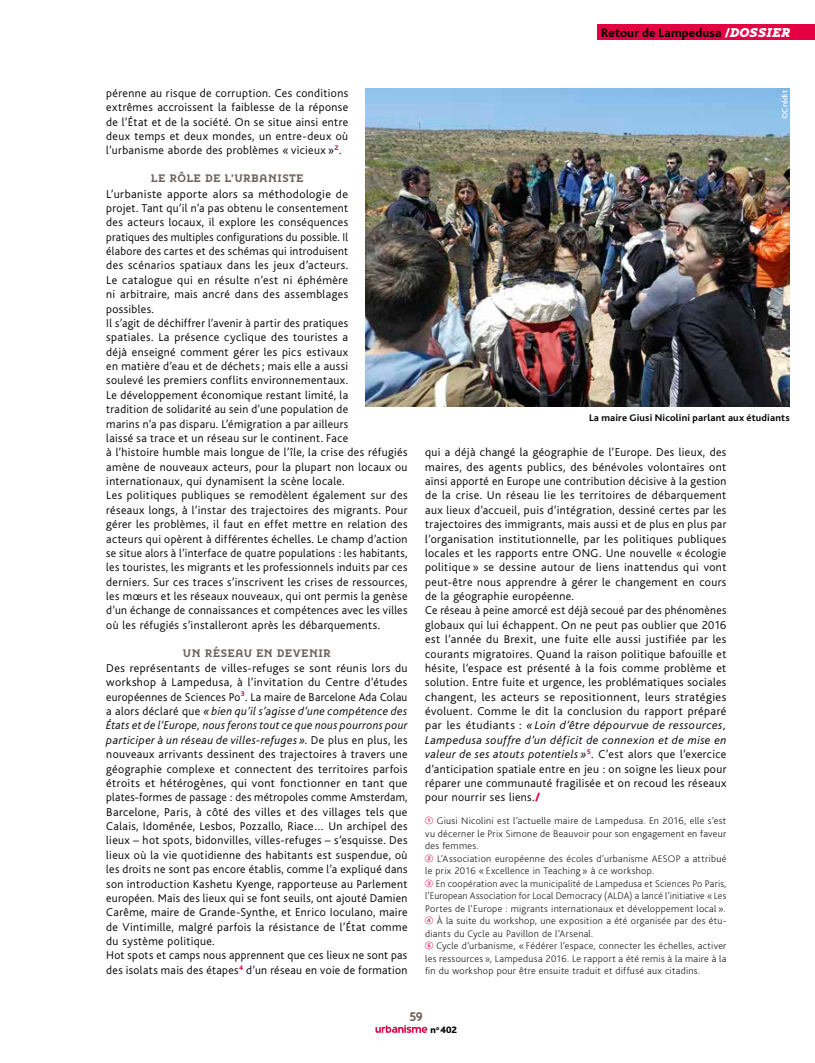
<style>
.page{position:relative;width:815px;height:1063px;background:#fff}
.page>*{position:absolute;margin:0;border:0;box-sizing:border-box;transform-origin:0 0}
.t1{font:800 12.75px "Bliss";letter-spacing:.01em;color:#000}
.t2{font:700 12.5px "Egon";color:#6c625d}
.t3{font:300 11.88px/14.4px "Bliss";letter-spacing:.03em;color:#000}
.t4{font:700 10.88px "Egon";letter-spacing:.03em;color:#6c625d}
.t5{font:200 10px/12.5px "Bliss";letter-spacing:.025em;color:#000;scale:1.04 1}
.t6{font:700 10px "Bliss";letter-spacing:.015em;color:#000;scale:1.04 1}
.t7{font:800 9.75px "Bliss";color:#000}
.t8{font:500 8.12px "Bliss";letter-spacing:.02em;color:#fff;scale:1.04 1}
.s1{color:#fff}
.s2{font-family:"Egon";font-weight:900;font-style:italic;color:#fff}
.s3{font-style:italic}
.s4{font-weight:800;color:#e40043}
.s5{font-family:"Numerics P01";font-weight:400;color:#e40043}
</style>
<div class="page">
<svg style="left:375px;top:1025px;width:52px;height:8px"></svg>
<div style="left:597px;top:25px;width:218px;height:15px;background:#e40043"></div>
<img style="left:366px;top:89px;width:424px;height:317px">
<p class="t1" style="left:601px;top:26px;width:190px">Retour de Lampedusa <span class="s1">/</span><span class="s2">DOSSIER</span></p>
<p class="t3" style="left:106px;top:86px;width:243px;text-align:justify">pérenne au risque de corruption. Ces conditions extrêmes accroissent la faiblesse de la réponse de l’État et de la société. On se situe ainsi entre deux temps et deux mondes, un entre-deux où l’urbanisme aborde des problèmes « vicieux »<sup>2</sup>.</p>
<p class="t4" style="left:151px;top:172px;width:154px">LE RÔLE DE L’URBANISTE</p>
<p class="t3" style="left:106px;top:187px;width:303px">L’urbaniste apporte alors sa méthodologie de<br>projet. Tant qu’il n’a pas obtenu le consentement<br>des acteurs locaux, il explore les conséquences<br>pratiques des multiples configurations du possible. Il<br>élabore des cartes et des schémas qui introduisent<br>des scénarios spatiaux dans les jeux d’acteurs.<br>Le catalogue qui en résulte n’est ni éphémère<br>ni arbitraire, mais ancré dans des assemblages<br>possibles.<br>Il s’agit de déchiffrer l’avenir à partir des pratiques<br>spatiales. La présence cyclique des touristes a<br>déjà enseigné comment gérer les pics estivaux<br>en matière d’eau et de déchets ; mais elle a aussi<br>soulevé les premiers conflits environnementaux.<br>Le développement économique restant limité, la<br>tradition de solidarité au sein d’une population de<br>marins n’a pas disparu. L’émigration a par ailleurs<br>laissé sa trace et un réseau sur le continent. Face<br>à l’histoire humble mais longue de l’île, la crise des réfugiés amène de nouveaux acteurs, pour la plupart non locaux ou internationaux, qui dynamisent la scène locale.<br>Les politiques publiques se remodèlent également sur des réseaux longs, à l’instar des trajectoires des migrants. Pour gérer les problèmes, il faut en effet mettre en relation des acteurs qui opèrent à différentes échelles. Le champ d’action se situe alors à l’interface de quatre populations : les habitants, les touristes, les migrants et les professionnels induits par ces derniers. Sur ces traces s’inscrivent les crises de ressources, les mœurs et les réseaux nouveaux, qui ont permis la genèse d’un échange de connaissances et compétences avec les villes où les réfugiés s’installeront après les débarquements.</p>
<p class="t4" style="left:183px;top:646px;width:149px">UN RÉSEAU EN DEVENIR</p>
<p class="t3" style="left:106px;top:661px;width:303px">Des représentants de villes-refuges se sont réunis lors du workshop à Lampedusa, à l’invitation du Centre d’études européennes de Sciences Po<sup>3</sup>. La maire de Barcelone Ada Colau a alors déclaré que <span class="s3">« bien qu’il s’agisse d’une compétence des États et de l’Europe, nous ferons tout ce que nous pourrons pour participer à un réseau de villes-refuges »</span>. De plus en plus, les nouveaux arrivants dessinent des trajectoires à travers une géographie complexe et connectent des territoires parfois étroits et hétérogènes, qui vont fonctionner en tant que plates-formes de passage : des métropoles comme Amsterdam, Barcelone, Paris, à côté des villes et des villages tels que Calais, Idoménée, Lesbos, Pozzallo, Riace… Un archipel des lieux – hot spots, bidonvilles, villes-refuges – s’esquisse. Des lieux où la vie quotidienne des habitants est suspendue, où les droits ne sont pas encore établis, comme l’a expliqué dans son introduction Kashetu Kyenge, rapporteuse au Parlement européen. Mais des lieux qui se font seuils, ont ajouté Damien Carême, maire de Grande-Synthe, et Enrico Ioculano, maire de Vintimille, malgré parfois la résistance de l’État comme du système politique.<br>Hot spots et camps nous apprennent que ces lieux ne sont pas des isolats mais des étapes<sup>4</sup> d’un réseau en voie de formation</p>
<p class="t8" style="left:781px;top:119px;width:29px;rotate:-90deg">©Crédit</p>
<p class="t6" style="left:589px;top:413px;width:194px">La maire Giusi Nicolini parlant aux étudiants</p>
<p class="t3" style="left:425px;top:445px;width:303px">qui a déjà changé la géographie de l’Europe. Des lieux, des maires, des agents publics, des bénévoles volontaires ont ainsi apporté en Europe une contribution décisive à la gestion de la crise. Un réseau lie les territoires de débarquement aux lieux d’accueil, puis d’intégration, dessiné certes par les trajectoires des immigrants, mais aussi et de plus en plus par l’organisation institutionnelle, par les politiques publiques locales et les rapports entre ONG. Une nouvelle « écologie politique » se dessine autour de liens inattendus qui vont peut-être nous apprendre à gérer le changement en cours de la géographie européenne.<br>Ce réseau à peine amorcé est déjà secoué par des phénomènes globaux qui lui échappent. On ne peut pas oublier que 2016 est l’année du Brexit, une fuite elle aussi justifiée par les courants migratoires. Quand la raison politique bafouille et hésite, l’espace est présenté à la fois comme problème et solution. Entre fuite et urgence, les problématiques sociales changent, les acteurs se repositionnent, leurs stratégies évoluent. Comme le dit la conclusion du rapport préparé par les étudiants : <span class="s3">« Loin d’être dépourvue de ressources, Lampedusa souffre d’un déficit de connexion et de mise en valeur de ses atouts potentiels »</span><sup>5</sup>. C’est alors que l’exercice d’anticipation spatiale entre en jeu : on soigne les lieux pour réparer une communauté fragilisée et on recoud les réseaux pour nourrir ses liens.<span class="s4">/</span></p>
<p class="t5" style="left:425px;top:815px;width:291px"><span class="s5">!</span> Giusi Nicolini est l’actuelle maire de Lampedusa. En 2016, elle s’est vu décerner le Prix Simone de Beauvoir pour son engagement en faveur des femmes.<br><span class="s5">@</span> L’Association européenne des écoles d’urbanisme AESOP a attribué le prix 2016 « Excellence in Teaching » à ce workshop.<br><span class="s5">#</span> En coopération avec la municipalité de Lampedusa et Sciences Po Paris, l’European Association for Local Democracy (ALDA) a lancé l’initiative « Les Portes de l’Europe : migrants internationaux et développement local ». <span class="s5">$</span> À la suite du workshop, une exposition a été organisée par des étu&shy;diants du Cycle au Pavillon de l’Arsenal.<br><span class="s5">%</span> Cycle d’urbanisme, « Fédérer l’espace, connecter les échelles, activer les ressources », Lampedusa 2016. Le rapport a été remis à la maire à la fin du workshop pour être ensuite traduit et diffusé aux citadins.</p>
<p class="t2" style="left:409px;top:1009px;width:15px">59</p>
<p class="t7" style="left:430px;top:1025px;width:28px">n<sup>o</sup> 402</p>
</div>
